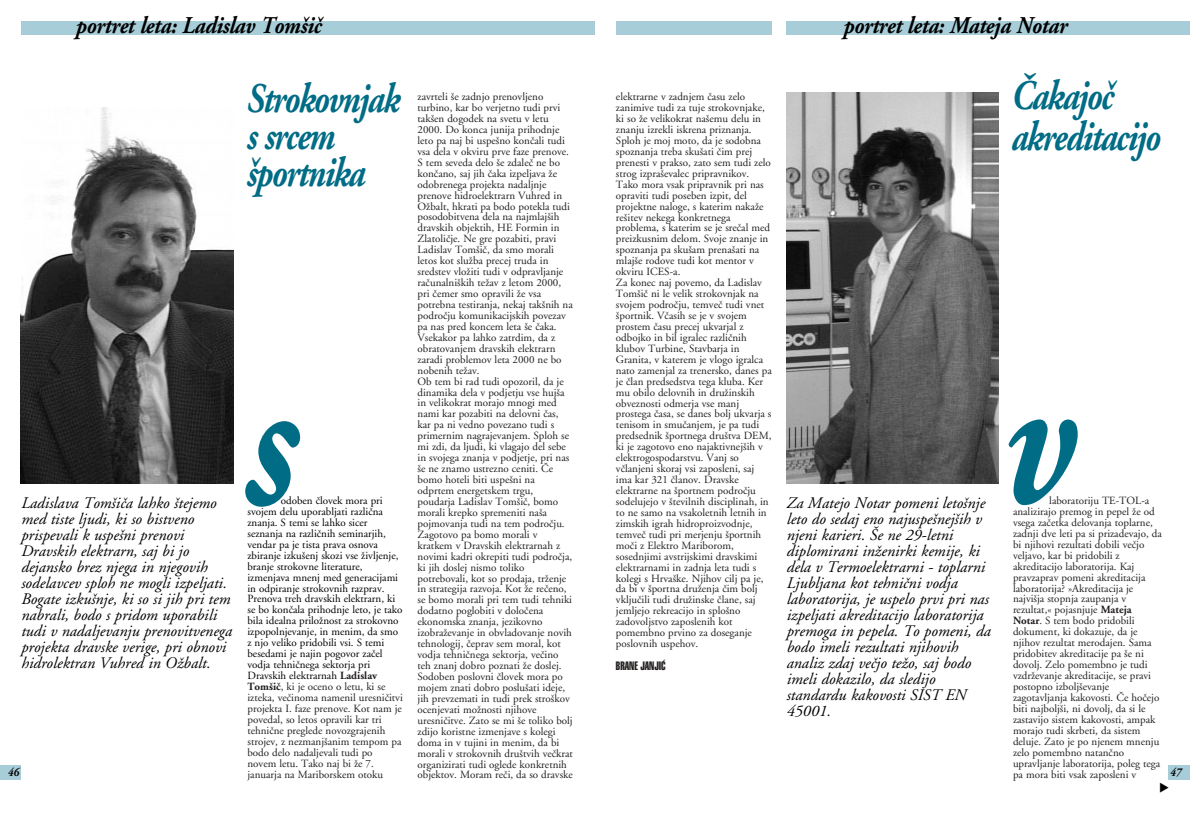
<style>
.page{position:relative;width:1190px;height:836px;background:#fff}
.page>*{position:absolute;margin:0;border:0;box-sizing:border-box;transform-origin:0 0}
.t1{font:italic 700 200px "Adobe Garamond";color:#006c85;scale:.8 1}
.t2{font:italic 700 42px/37px "Adobe Garamond";letter-spacing:-.04em;color:#006c85;scale:.8 1}
.t3{font:italic 700 24px "Adobe Garamond";letter-spacing:-.015em;color:#000;scale:.9 1}
.t4{font:italic 16.1px/16px "Adobe Garamond";color:#000}
.t5{font:12px "Helvetica Extra Compressed";color:#231f1f}
.t6{font:italic 700 12px "Adobe Garamond";color:#000;scale:.9 1}
.t7{font:11px/10.9px "Adobe Garamond";color:#231f1f}
.t8{font:11px/10.9px "Adobe Garamond";color:#000}
.s1{font-weight:700;color:#231f1f}
.s2{color:#231f1f}
.s3{font-weight:700}
</style>
<div class="page">
<div style="left:616px;top:21px;width:156px;height:14px;background:#a7cdd8"></div>
<div style="left:786px;top:21px;width:404px;height:14px;background:#a7cdd8"></div>
<div style="left:1169px;top:765px;width:21px;height:15px;background:#a7cdd8"></div>
<div style="left:21px;top:21px;width:573px;height:14px;background:#a7cdd8"></div>
<div style="left:0;top:765px;width:21px;height:15px;background:#a7cdd8"></div>
<img style="left:21px;top:107px;width:212px;height:376px">
<img style="left:786px;top:92px;width:213px;height:391px">
<h3 class="t3" style="left:75px;top:16px;width:274px">portret leta: Ladislav TomπiË</h3>
<h2 class="t2" style="left:245px;top:84px;width:193px">Strokovnjak s srcem πportnika</h2>
<p class="t4" style="left:21px;top:496px;width:212px">Ladislava TomπiËa lahko πtejemo med tiste ljudi, ki so bistveno prispevali k uspeπni prenovi Dravskih elektrarn, saj bi jo dejansko brez njega in njegovih sodelavcev sploh ne mogli izpeljati.<br>Bogate izkuπnje, ki so si jih pri tem nabrali, bodo s pridom uporabili tudi v nadaljevanju prenovitvenega projekta dravske verige, pri obnovi hidrolektran Vuhred in Oæbalt.</p>
<p class="t6" style="left:7px;top:767px;width:14px">46</p>
<h1 class="t1" style="left:237px;top:360px;width:66px">s</h1>
<p class="t8" style="left:247px;top:496px;width:157px;text-indent:33px">odoben Ëlovek mora pri svojem delu uporabljati razliËna znanja. S temi se lahko sicer seznanja na razliËnih seminarjih, vendar pa je tista prava osnova zbiranje izkuπenj skozi vse æivljenje, branje strokovne literature, izmenjava mnenj med generacijami in odpiranje strokovnih razprav.<br>Prenova treh dravskih elektrarn, ki se bo konËala prihodnje leto, je tako bila idealna priloænost za strokovno izpopolnjevanje, in menim, da smo z njo veliko pridobili vsi. S temi besedami je najin pogovor zaËel vodja tehniËnega sektorja pri<br>Dravskih elektrarnah <span class="s1">Ladislav<br>TomπiË</span><span class="s2">, ki je oceno o letu, ki se izteka, veËinoma namenil uresniËitvi projekta I. faze prenove. Kot nam je povedal, so letos opravili kar tri tehniËne preglede novozgrajenih strojev, z nezmanjπanim tempom pa bodo delo nadaljevali tudi po novem letu. Tako naj bi æe 7. januarja na Mariborskem otoku</span></p>
<h3 class="t3" style="left:843px;top:16px;width:250px">portret leta: Mateja Notar</h3>
<p class="t7" style="left:418px;top:92px;width:157px">zavrteli πe zadnjo prenovljeno turbino, kar bo verjetno tudi prvi takπen dogodek na svetu v letu<br>2000. Do konca junija prihodnje leto pa naj bi uspeπno konËali tudi vsa dela v okviru prve faze prenove.<br>S tem seveda delo πe zdaleË ne bo konËano, saj jih Ëaka izpeljava æe odobrenega projekta nadaljnje prenove hidroelektrarn Vuhred in<br>Oæbalt, hkrati pa bodo potekla tudi posodobitvena dela na najmlajπih dravskih objektih, HE Formin in<br>ZlatoliËje. Ne gre pozabiti, pravi<br>Ladislav TomπiË, da smo morali letos kot sluæba precej truda in sredstev vloæiti tudi v odpravljanje raËunalniπkih teæav z letom 2000, pri Ëemer smo opravili æe vsa potrebna testiranja, nekaj takπnih na podroËju komunikacijskih povezav pa nas pred koncem leta πe Ëaka.<br>Vsekakor pa lahko zatrdim, da z obratovanjem dravskih elektrarn zaradi problemov leta 2000 ne bo nobenih teæav.<br>Ob tem bi rad tudi opozoril, da je dinamika dela v podjetju vse hujπa in velikokrat morajo mnogi med nami kar pozabiti na delovni Ëas, kar pa ni vedno povezano tudi s primernim nagrajevanjem. Sploh se mi zdi, da ljudi, ki vlagajo del sebe in svojega znanja v podjetje, pri nas πe ne znamo ustrezno ceniti. »e bomo hoteli biti uspeπni na odprtem energetskem trgu, poudarja Ladislav TomπiË, bomo morali krepko spremeniti naπa pojmovanja tudi na tem podroËju.<br>Zagotovo pa bomo morali v kratkem v Dravskih elektrarnah z novimi kadri okrepiti tudi podroËja, ki jih doslej nismo toliko potrebovali, kot so prodaja, træenje in strategija razvoja. Kot æe reËeno, se bomo morali pri tem tudi tehniki dodatno poglobiti v doloËena ekonomska znanja, jezikovno izobraæevanje in obvladovanje novih tehnologij, Ëeprav sem moral, kot vodja tehniËnega sektorja, veËino teh znanj dobro poznati æe doslej.<br>Sodoben poslovni Ëlovek mora po mojem znati dobro posluπati ideje, jih prevzemati in tudi prek stroπkov ocenjevati moænosti njihove uresniËitve. Zato se mi πe toliko bolj zdijo koristne izmenjave s kolegi doma in v tujini in menim, da bi morali v strokovnih druπtvih veËkrat organizirati tudi oglede konkretnih objektov. Moram reËi, da so dravske</p>
<p class="t7" style="left:616px;top:92px;width:157px">elektrarne v zadnjem Ëasu zelo zanimive tudi za tuje strokovnjake, ki so æe velikokrat naπemu delu in znanju izrekli iskrena priznanja.<br>Sploh je moj moto, da je sodobna spoznanja treba skuπati Ëim prej prenesti v prakso, zato sem tudi zelo strog izpraπevalec pripravnikov.<br>Tako mora vsak pripravnik pri nas opraviti tudi poseben izpit, del projektne naloge, s katerim nakaæe reπitev nekega konkretnega problema, s katerim se je sreËal med preizkusnim delom. Svoje znanje in spoznanja pa skuπam prenaπati na mlajπe rodove tudi kot mentor v okviru ICES-a.<br>Za konec naj povemo, da Ladislav<br>TomπiË ni le velik strokovnjak na svojem podroËju, temveË tudi vnet πportnik. VËasih se je v svojem prostem Ëasu precej ukvarjal z odbojko in bil igralec razliËnih klubov Turbine, Stavbarja in<br>Granita, v katerem je vlogo igralca nato zamenjal za trenersko, danes pa je Ëlan predsedstva tega kluba. Ker mu obilo delovnih in druæinskih obveznosti odmerja vse manj prostega Ëasa, se danes bolj ukvarja s tenisom in smuËanjem, je pa tudi predsednik πportnega druπtva DEM, ki je zagotovo eno najaktivnejπih v elektrogospodarstvu. Vanj so vËlanjeni skoraj vsi zaposleni, saj ima kar 321 Ëlanov. Dravske elektrarne na πportnem podroËju sodelujejo v πtevilnih disciplinah, in to ne samo na vsakoletnih letnih in zimskih igrah hidroproizvodnje, temveË tudi pri merjenju πportnih moËi z Elektro Mariborom, sosednjimi avstrijskimi dravskimi elektrarnami in zadnja leta tudi s kolegi s Hrvaπke. Njihov cilj pa je, da bi v πportna druæenja Ëim bolj vkljuËili tudi druæinske Ëlane, saj jemljejo rekreacijo in sploπno zadovoljstvo zaposlenih kot pomembno prvino za doseganje poslovnih uspehov.</p>
<p class="t5" style="left:616px;top:662px;width:51px">BRANE JANJI∆</p>
<h3 class="t4" style="left:786px;top:496px;width:200px">Za Matejo Notar pomeni letoπnje leto do sedaj eno najuspeπnejπih v njeni karieri. ©e ne 29-letni</h3>
<p class="t4" style="left:786px;top:544px;width:206px">diplomirani inæenirki kemije, ki dela v Termoelektrarni - toplarni<br>Ljubljana kot tehniËni vodja laboratorija, je uspelo prvi pri nas izpeljati akreditacijo laboratorija premoga in pepela. To pomeni, da bodo imeli rezultati njihovih analiz zdaj veËjo teæo, saj bodo imeli dokazilo, da sledijo standardu kakovosti SIST EN<br>45001.</p>
<h2 class="t2" style="left:1010px;top:79px;width:189px;line-height:41.1px">»akajoË akreditacijo</h2>
<h1 class="t1" style="left:995px;top:358px;width:93px">v</h1>
<p class="t7" style="left:1013px;top:496px;width:150px;text-indent:36px">laboratoriju TE-TOL-a analizirajo premog in pepel æe od vsega zaËetka delovanja toplarne, zadnji dve leti pa si prizadevajo, da bi njihovi rezultati dobili veËjo veljavo, kar bi pridobili z akreditacijo laboratorija. Kaj pravzaprav pomeni akreditacija laboratorija? flAkreditacija je najviπja stopnja zaupanja v rezultat,« pojasnjuje <span class="s3">Mateja<br>Notar</span>. S tem bodo pridobili dokument, ki dokazuje, da je njihov rezultat merodajen. Sama pridobitev akreditacije pa πe ni dovolj. Zelo pomembno je tudi vzdræevanje akreditacije, se pravi postopno izboljπevanje zagotavljanja kakovosti. »e hoËejo biti najboljπi, ni dovolj, da si le zastavijo sistem kakovosti, ampak morajo tudi skrbeti, da sistem deluje. Zato je po njenem mnenju zelo pomembno natanËno upravljanje laboratorija, poleg tega pa mora biti vsak zaposleni v</p>
<p class="t6" style="left:1170px;top:767px;width:14px">47</p>
</div>
